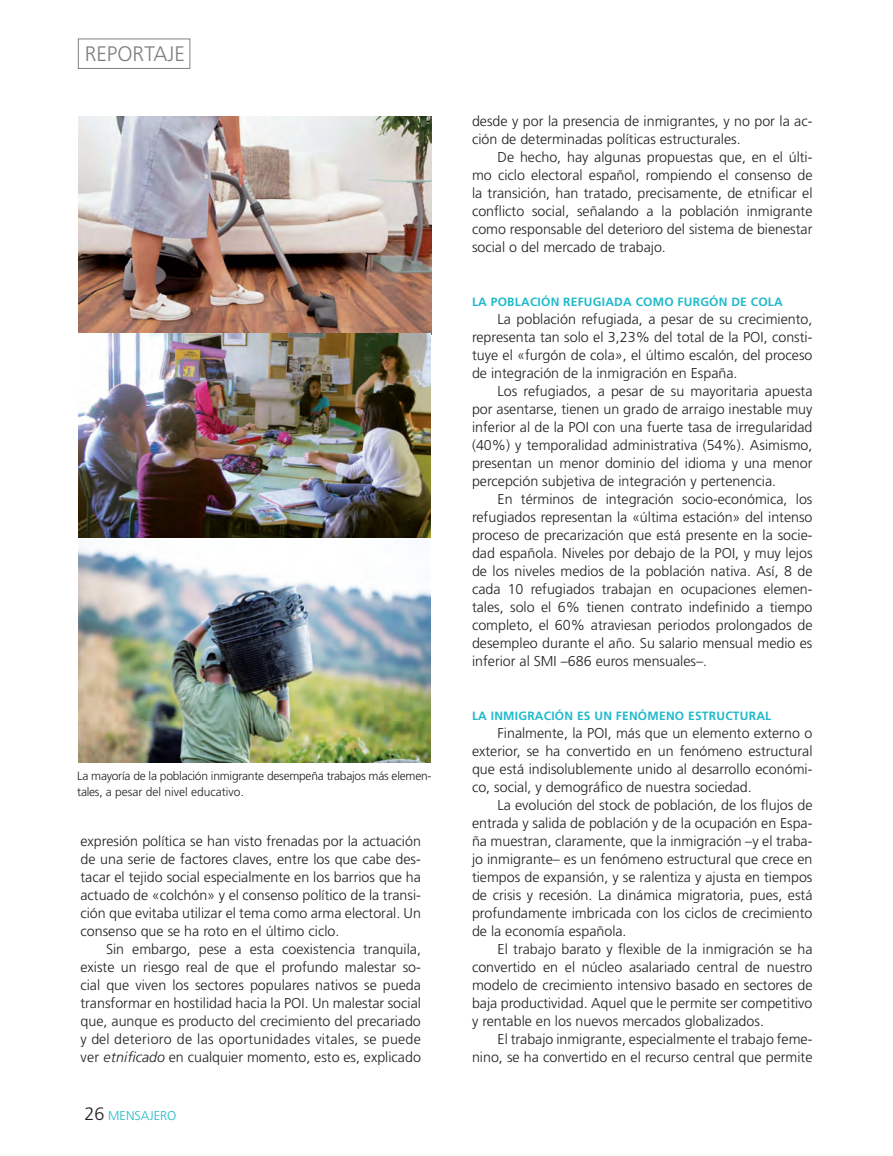
<style>
.page{position:relative;width:893px;height:1156px;background:#fff}
.page>*{position:absolute;margin:0;border:0;box-sizing:border-box;transform-origin:0 0}
.t1{font:300 21px "Frutiger LT Std";color:#7e8083}
.TEXTO1__JUSTIFICADO{font:300 14.25px/18px "Frutiger LT Std";color:#231f20;text-align:justify}
.t2{font:300 12.75px "Frutiger LT Std";color:#20baca}
.Pie_de_foto{font:300 12px/15.8px "Frutiger LT Std";letter-spacing:-.02em;color:#231f20}
.LADILLO1{font:700 12px "Frutiger LT Std";letter-spacing:.02em;color:#20baca}
.s1{font-style:italic}
.s2{font-size:18px;color:#231f20}
</style>
<div class="page">
<div style="left:78px;top:39px;width:112px;height:30px;border:1px solid #808285"></div>
<img style="left:78px;top:117px;width:353px;height:421px">
<img style="left:78px;top:547px;width:352px;height:215px">
<p class="t1" style="left:85px;top:42px;width:102px">REPORTAJE</p>
<p class="Pie_de_foto" style="left:77px;top:768px;width:355px">La mayoría de la población inmigrante desempeña trabajos más elemen&shy;tales, a pesar del nivel educativo.</p>
<p class="TEXTO1__JUSTIFICADO" style="left:80px;top:832px;width:342px">expresión política se han visto frenadas por la actuación de una serie de factores claves, entre los que cabe des&shy;tacar el tejido social especialmente en los barrios que ha actuado de «colchón» y el consenso político de la transi&shy;ción que evitaba utilizar el tema como arma electoral. Un consenso que se ha roto en el último ciclo.</p>
<p class="TEXTO1__JUSTIFICADO" style="left:80px;top:940px;width:342px;text-indent:26px">Sin embargo, pese a esta coexistencia tranquila, existe un riesgo real de que el profundo malestar so&shy;cial que viven los sectores populares nativos se pueda transformar en hostilidad hacia la POI. Un malestar social que, aunque es producto del crecimiento del precariado y del deterioro de las oportunidades vitales, se puede ver <span class="s1">etnificado</span> en cualquier momento, esto es, explicado</p>
<p class="t2" style="left:84px;top:1108px;width:93px"><span class="s2">26</span> MENSAJERO</p>
<p class="TEXTO1__JUSTIFICADO" style="left:472px;top:112px;width:342px">desde y por la presencia de inmigrantes, y no por la ac&shy;ción de determinadas políticas estructurales.</p>
<p class="TEXTO1__JUSTIFICADO" style="left:472px;top:148px;width:342px;text-indent:26px">De hecho, hay algunas propuestas que, en el últi&shy;mo ciclo electoral español, rompiendo el consenso de la transición, han tratado, precisamente, de etnificar el conflicto social, señalando a la población inmigrante como responsable del deterioro del sistema de bienestar social o del mercado de trabajo.</p>
<p class="LADILLO1" style="left:472px;top:294px;width:312px">LA POBLACIÓN REFUGIADA COMO FURGÓN DE COLA</p>
<p class="TEXTO1__JUSTIFICADO" style="left:472px;top:310px;width:342px;text-indent:26px">La población refugiada, a pesar de su crecimiento, representa tan solo el 3,23% del total de la POI, consti&shy;tuye el «furgón de cola», el último escalón, del proceso de integración de la inmigración en España.</p>
<p class="TEXTO1__JUSTIFICADO" style="left:472px;top:382px;width:342px;text-indent:26px">Los refugiados, a pesar de su mayoritaria apuesta por asentarse, tienen un grado de arraigo inestable muy inferior al de la POI con una fuerte tasa de irregularidad (40%) y temporalidad administrativa (54%). Asimismo, presentan un menor dominio del idioma y una menor percepción subjetiva de integración y pertenencia.</p>
<p class="TEXTO1__JUSTIFICADO" style="left:472px;top:490px;width:342px;text-indent:26px">En términos de integración socio-económica, los refugiados representan la «última estación» del intenso proceso de precarización que está presente en la socie&shy;dad española. Niveles por debajo de la POI, y muy lejos de los niveles medios de la población nativa. Así, 8 de cada 10 refugiados trabajan en ocupaciones elemen&shy;tales, solo el 6% tienen contrato indefinido a tiempo completo, el 60% atraviesan periodos prolongados de desempleo durante el año. Su salario mensual medio es inferior al SMI –686 euros mensuales–.</p>
<p class="LADILLO1" style="left:472px;top:708px;width:300px">LA INMIGRACIÓN ES UN FENÓMENO ESTRUCTURAL</p>
<p class="TEXTO1__JUSTIFICADO" style="left:472px;top:724px;width:342px;text-indent:26px">Finalmente, la POI, más que un elemento externo o exterior, se ha convertido en un fenómeno estructural que está indisolublemente unido al desarrollo económi&shy;co, social, y demográfico de nuestra sociedad.</p>
<p class="TEXTO1__JUSTIFICADO" style="left:472px;top:796px;width:342px;text-indent:26px">La evolución del stock de población, de los flujos de entrada y salida de población y de la ocupación en Espa&shy;ña muestran, claramente, que la inmigración –y el traba&shy;jo inmigrante– es un fenómeno estructural que crece en tiempos de expansión, y se ralentiza y ajusta en tiempos de crisis y recesión. La dinámica migratoria, pues, está profundamente imbricada con los ciclos de crecimiento de la economía española.</p>
<p class="TEXTO1__JUSTIFICADO" style="left:472px;top:940px;width:342px;text-indent:26px">El trabajo barato y flexible de la inmigración se ha convertido en el núcleo asalariado central de nuestro modelo de crecimiento intensivo basado en sectores de baja productividad. Aquel que le permite ser competitivo y rentable en los nuevos mercados globalizados.</p>
<p class="TEXTO1__JUSTIFICADO" style="left:472px;top:1030px;width:342px;text-align:right">El trabajo inmigrante, especialmente el trabajo feme&shy;nino, se ha convertido en el recurso central que permite</p>
</div>
